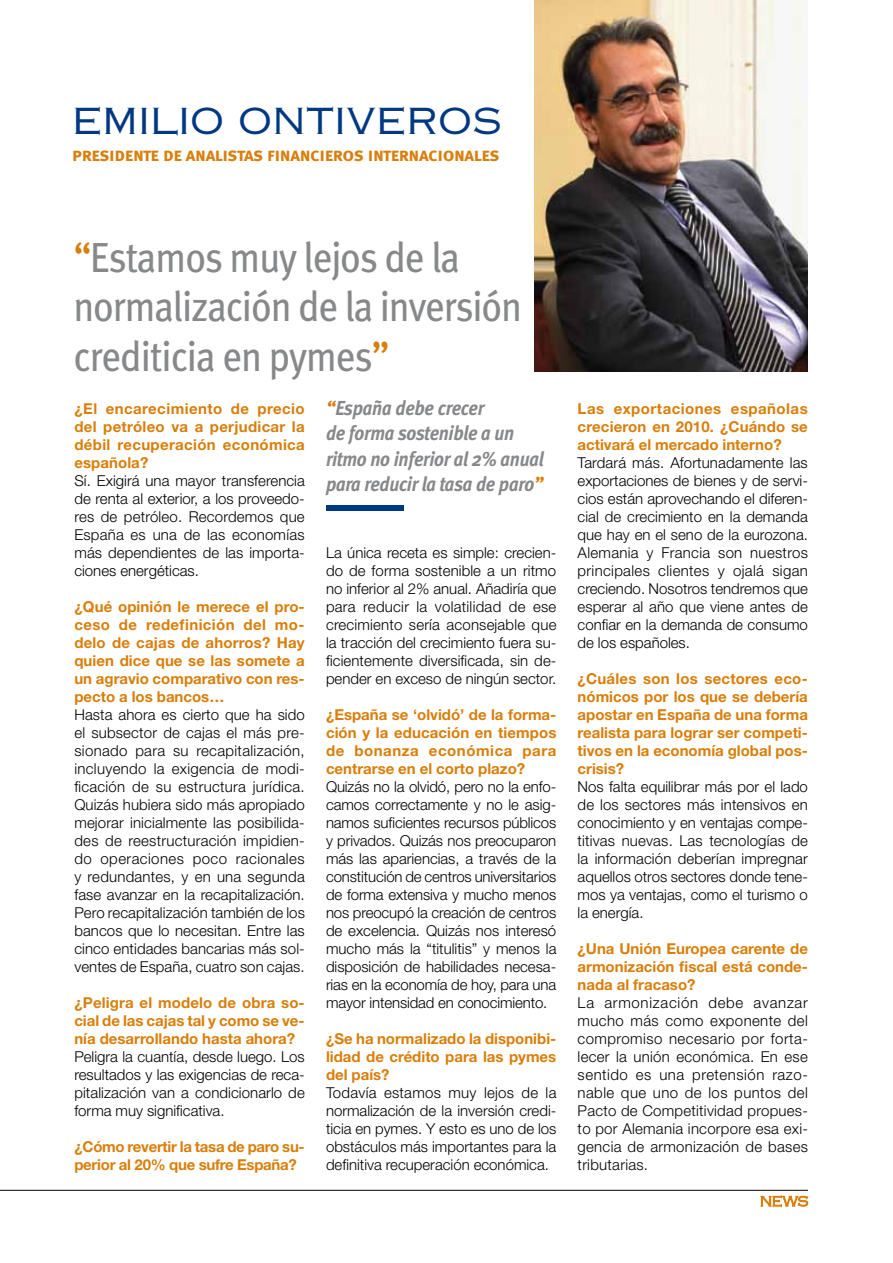
<style>
.page{position:relative;width:893px;height:1263px;background:#fff}
.page>*{position:absolute;margin:0;border:0;box-sizing:border-box;transform-origin:0 0}
.t1{font:42px/49.5px "Meta";letter-spacing:-.03em;color:#87888a;scale:.92 1}
.t2{font:36px "Copperplate Gothic Std 32 AB";color:#003882}
.t3{font:italic 700 20.25px/25.5px "Meta";letter-spacing:-.015em;color:#87888a;scale:.92 1}
.t4{font:18.75px "Meta Bold Caps";letter-spacing:-.025em;color:#d97e0a}
.t5{font:300 15px/18px "Helvetica Neue LT Std";color:#000;text-align:justify}
.t6{font:700 15px/18px "Helvetica Neue LT Std";color:#d97e0a;text-align:justify}
.t7{font:700 15px/18px "Helvetica Neue LT Std";letter-spacing:-.02em;color:#d97e0a}
.s1{color:#d97e0a}
</style>
<div class="page">
<svg style="left:761px;top:1195px;width:47px;height:12px"></svg>
<hr style="left:0;top:1190px;width:808px;height:1px;background:#000">
<div style="left:326px;top:505px;width:78px;height:5px;background:#003882"></div>
<img style="left:535px;top:0;width:273px;height:371px">
<h2 class="t2" style="left:72px;top:99px;width:431px">EMILIO ONTIVEROS</h2>
<p class="t4" style="left:72px;top:142px;width:429px">presidente de analistas financieros internacionales</p>
<h1 class="t1" style="left:73px;top:232px;width:489px"><span class="s1">“</span>Estamos muy lejos de la normalización de la inversión crediticia en pymes<span class="s1">”</span></h1>
<p class="t6" style="left:74px;top:399px;width:232px">¿El encarecimiento de precio del petróleo va a perjudicar la débil recuperación económica española?</p>
<p class="t5" style="left:74px;top:471px;width:232px">Sí. Exigirá una mayor transferencia de renta al exterior, a los proveedo&shy;res de petróleo. Recordemos que España es una de las economías más dependientes de las importa&shy;ciones energéticas.</p>
<p class="t6" style="left:74px;top:597px;width:232px">¿Qué opinión le merece el pro&shy;ceso de redefinición del mo&shy;delo de cajas de ahorros? Hay quien dice que se las somete a un agravio comparativo con res&shy;pecto a los bancos…</p>
<p class="t5" style="left:74px;top:705px;width:232px">Hasta ahora es cierto que ha sido el subsector de cajas el más pre&shy;sionado para su recapitalización, incluyendo la exigencia de modi&shy;ficación de su estructura jurídica.<br>Quizás hubiera sido más apropiado mejorar inicialmente las posibilida&shy;des de reestructuración impidien&shy;do operaciones poco racionales y redundantes, y en una segunda fase avanzar en la recapitalización.<br>Pero recapitalización también de los bancos que lo necesitan. Entre las cinco entidades bancarias más sol&shy;ventes de España, cuatro son cajas.</p>
<p class="t6" style="left:74px;top:993px;width:232px">¿Peligra el modelo de obra so&shy;cial de las cajas tal y como se ve&shy;nía desarrollando hasta ahora?</p>
<p class="t5" style="left:74px;top:1047px;width:232px">Peligra la cuantía, desde luego. Los resultados y las exigencias de reca&shy;pitalización van a condicionarlo de forma muy significativa.</p>
<p class="t7" style="left:74px;top:1137px;width:232px">¿Cómo revertir la tasa de paro su&shy;perior al 20% que sufre España?</p>
<h3 class="t3" style="left:326px;top:394px;width:238px"><span class="s1">“</span>España debe crecer<br>de forma sostenible a un ritmo no inferior al 2% anual para reducir la tasa de paro<span class="s1">”</span></h3>
<p class="t5" style="left:326px;top:543px;width:232px">La única receta es simple: crecien&shy;do de forma sostenible a un ritmo no inferior al 2% anual. Añadiría que para reducir la volatilidad de ese crecimiento sería aconsejable que la tracción del crecimiento fuera su&shy;ficientemente diversificada, sin de&shy;pender en exceso de ningún sector.</p>
<p class="t6" style="left:326px;top:705px;width:232px">¿España se ‘olvidó’ de la forma&shy;ción y la educación en tiempos de bonanza económica para centrarse en el corto plazo?</p>
<p class="t5" style="left:326px;top:777px;width:232px">Quizás no la olvidó, pero no la enfo&shy;camos correctamente y no le asig&shy;namos suficientes recursos públicos y privados. Quizás nos preocuparon más las apariencias, a través de la constitución de centros universitarios de forma extensiva y mucho menos nos preocupó la creación de centros de excelencia. Quizás nos interesó mucho más la “titulitis” y menos la disposición de habilidades necesa&shy;rias en la economía de hoy, para una mayor intensidad en conocimiento.</p>
<p class="t6" style="left:326px;top:1029px;width:232px">¿Se ha normalizado la disponibi&shy;lidad de crédito para las pymes del país?</p>
<p class="t5" style="left:326px;top:1083px;width:232px">Todavía estamos muy lejos de la normalización de la inversión credi&shy;ticia en pymes. Y esto es uno de los obstáculos más importantes para la definitiva recuperación económica.</p>
<p class="t6" style="left:578px;top:399px;width:232px">Las exportaciones españolas crecieron en 2010. ¿Cuándo se activará el mercado interno?</p>
<p class="t5" style="left:578px;top:453px;width:232px">Tardará más. Afortunadamente las exportaciones de bienes y de servi&shy;cios están aprovechando el diferen&shy;cial de crecimiento en la demanda que hay en el seno de la eurozona.<br>Alemania y Francia son nuestros principales clientes y ojalá sigan creciendo. Nosotros tendremos que esperar al año que viene antes de confiar en la demanda de consumo de los españoles.</p>
<p class="t6" style="left:578px;top:669px;width:232px">¿Cuáles son los sectores eco&shy;nómicos por los que se debería apostar en España de una forma realista para lograr ser competi&shy;tivos en la economía global pos&shy;crisis?</p>
<p class="t5" style="left:578px;top:777px;width:232px">Nos falta equilibrar más por el lado de los sectores más intensivos en conocimiento y en ventajas compe&shy;titivas nuevas. Las tecnologías de la información deberían impregnar aquellos otros sectores donde tene&shy;mos ya ventajas, como el turismo o la energía.</p>
<p class="t6" style="left:578px;top:939px;width:232px">¿Una Unión Europea carente de armonización fiscal está conde&shy;nada al fracaso?</p>
<p class="t5" style="left:578px;top:993px;width:232px">La armonización debe avanzar mucho más como exponente del compromiso necesario por forta&shy;lecer la unión económica. En ese sentido es una pretensión razo&shy;nable que uno de los puntos del Pacto de Competitividad propues&shy;to por Alemania incorpore esa exi&shy;gencia de armonización de bases tributarias.</p>
</div>
